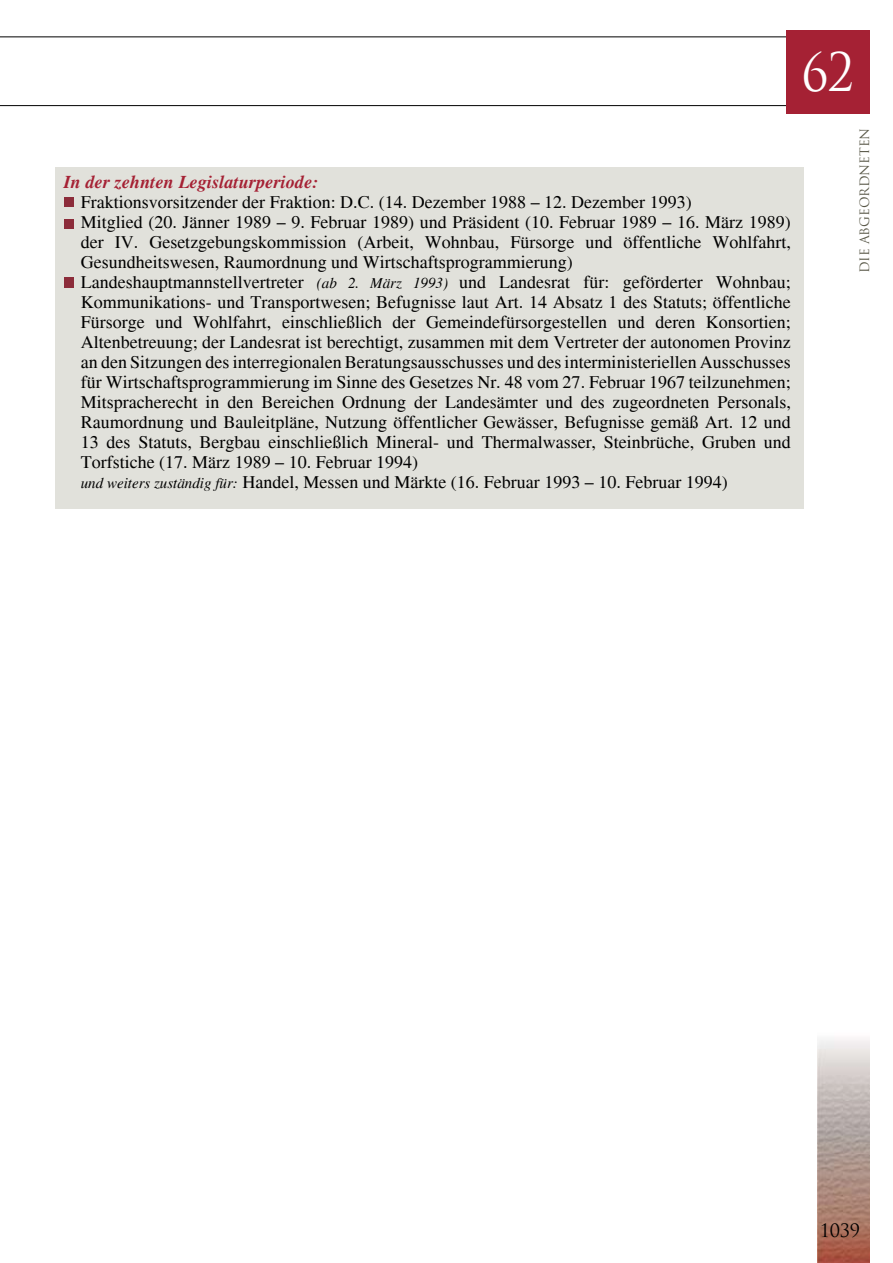
<style>
.page{position:relative;width:893px;height:1263px;background:#fff}
.page>*{position:absolute;margin:0;border:0;box-sizing:border-box;transform-origin:0 0}
.t1{font:51.75px "Trajan Pro";color:#fff;scale:.9 1}
.t2{font:18px/20px "Times";color:#000}
.t3{font:italic 700 18px "Times";letter-spacing:.01em;color:#a52134}
.t4{font:18px "Trajan Pro";color:#000}
.t5{font:12.6px "Trajan Pro";color:#585747}
.s1{font-style:italic;font-size:15px}
</style>
<div class="page">
<img style="left:817px;top:1039px;width:52px;height:224px">
<hr style="left:0;top:37px;width:804px;height:1px;background:#000">
<hr style="left:0;top:105px;width:804px;height:1px;background:#000">
<div style="left:786px;top:30px;width:83px;height:83px;background:#a52134"></div>
<div style="left:55px;top:167px;width:749px;height:341px;background:#e1e1db"></div>
<svg style="left:64px;top:197px;width:10px;height:10px"></svg>
<svg style="left:64px;top:219px;width:10px;height:10px"></svg>
<svg style="left:64px;top:277px;width:10px;height:10px"></svg>
<h1 class="t1" style="left:802px;top:40px;width:60px">62</h1>
<p class="t3" style="left:64px;top:172px;width:256px">In der zehnten Legislaturperiode:</p>
<p class="t2" style="left:81px;top:192px;width:712px">Fraktionsvorsitzender der Fraktion: D.C. (14. Dezember 1988 – 12. Dezember 1993)<br>Mitglied (20. Jänner 1989 – 9. Februar 1989) und Präsident (10. Februar 1989 – 16. März 1989) der IV. Gesetzgebungskommission (Arbeit, Wohnbau, Fürsorge und öffentliche Wohlfahrt, Gesundheitswesen, Raumordnung und Wirtschaftsprogrammierung)<br>Landeshauptmannstellvertreter <span class="s1">(ab 2. März 1993)</span> und Landesrat für: geförderter Wohnbau; Kommunikations- und Transportwesen; Befugnisse laut Art. 14 Absatz 1 des Statuts; öffentliche Fürsorge und Wohlfahrt, einschließlich der Gemeindefürsorgestellen und deren Konsortien; Altenbetreuung; der Landesrat ist berechtigt, zusammen mit dem Vertreter der autonomen Provinz an den Sitzungen des interregionalen Beratungsausschusses und des interministeriellen Ausschusses für Wirtschaftsprogrammierung im Sinne des Gesetzes Nr. 48 vom 27. Februar 1967 teilzunehmen; Mitspracherecht in den Bereichen Ordnung der Landesämter und des zugeordneten Personals, Raumordnung und Bauleitpläne, Nutzung öffentlicher Gewässer, Befugnisse gemäß Art. 12 und 13 des Statuts, Bergbau einschließlich Mineral- und Thermalwasser, Steinbrüche, Gruben und Torfstiche (17. März 1989 – 10. Februar 1994)<br><span class="s1">und weiters zuständig für:</span> Handel, Messen und Märkte (16. Februar 1993 – 10. Februar 1994)</p>
<p class="t5" style="left:857px;top:273px;width:147px;rotate:-90deg">die AbgeordneteN</p>
<p class="t4" style="left:820px;top:1219px;width:42px">1039</p>
</div>
